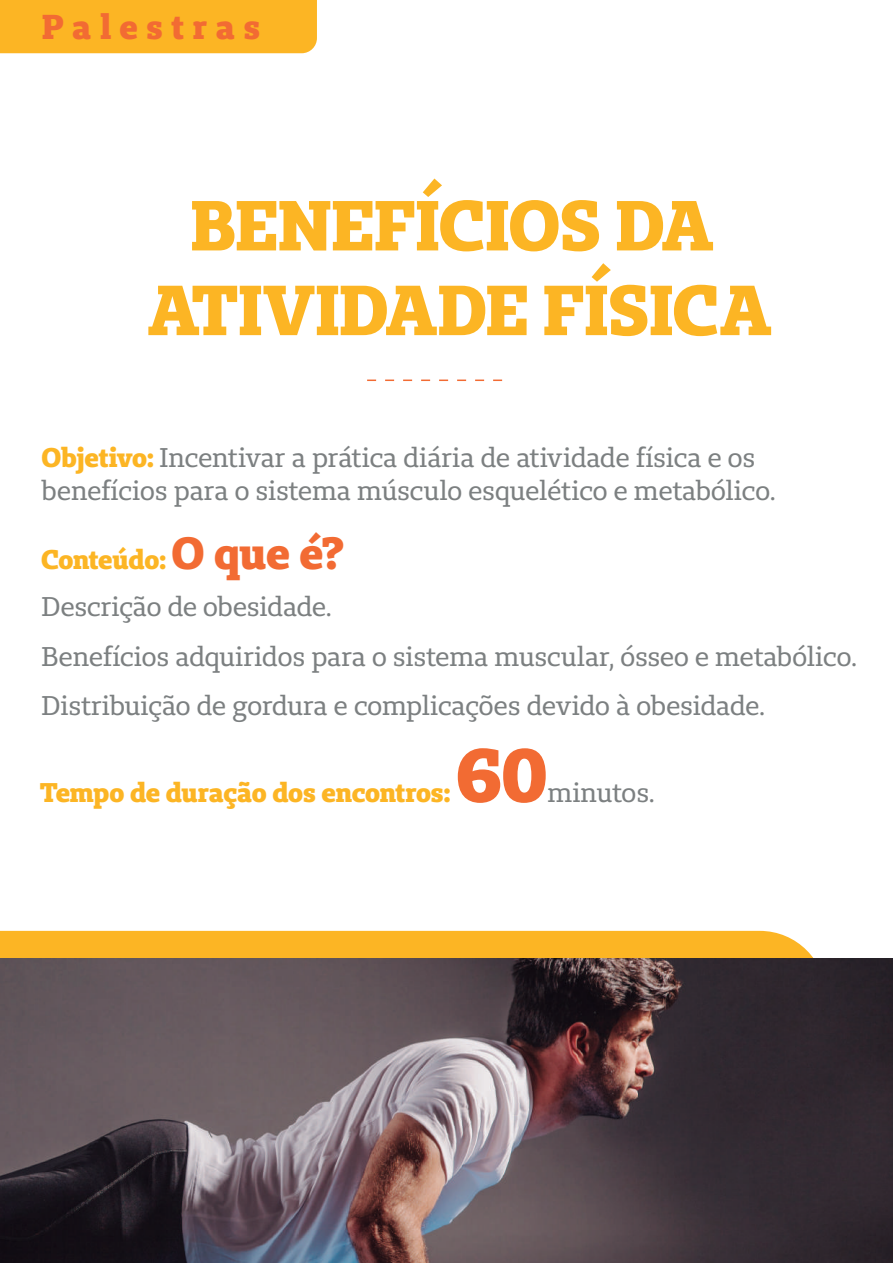
<style>
.page{position:relative;width:893px;height:1263px;background:#fff}
.page>*{position:absolute;margin:0;border:0;box-sizing:border-box;transform-origin:0 0}
.t1{font:800 75px "Unimed Slab";color:#f26b33}
.t2{font:800 70.5px/84.8px "Unimed Slab";color:#fcb524;text-align:center}
.t3{font:800 34.5px "Unimed Slab";letter-spacing:.245em;color:#f26b33}
.t4{font:27px/49.5px "Unimed Slab";letter-spacing:-.005em;color:#7c8081}
.t5{font:800 27px "Unimed Slab";letter-spacing:-.015em;color:#fcb524}
.s1{font-weight:800;color:#fcb524}
.s2{font-size:45px;color:#f26b33}
</style>
<div class="page">
<div style="left:0;top:0;width:317px;height:53px;background:#fcb524"></div>
<svg style="left:0;top:931px;width:826px;height:28px;fill:#fcb524"></svg>
<img style="left:0;top:959px;width:893px;height:304px">
<svg style="left:367px;top:380px;width:136px;height:1px"></svg>
<p class="t3" style="left:42px;top:4px;width:219px">Palestras</p>
<h2 class="t2" style="left:147px;top:181px;width:626px">BENEFÍCIOS DA<br>ATIVIDADE FÍSICA</h2>
<p class="t4" style="left:42px;top:441px;width:735px;line-height:32.4px"><span class="s1">Objetivo:</span> Incentivar a prática diária de atividade física e os benefícios para o sistema músculo esquelético e metabólico.</p>
<p class="t5" style="left:41px;top:542px;width:305px">Conteúdo: <span class="s2">O que é?</span></p>
<p class="t4" style="left:42px;top:582px;width:817px">Descrição de obesidade.<br>Benefícios adquiridos para o sistema muscular, ósseo e metabólico.<br>Distribuição de gordura e complicações devido à obesidade.</p>
<p class="t5" style="left:40px;top:774px;width:412px">Tempo de duração dos encontros:</p>
<h1 class="t1" style="left:456px;top:725px;width:93px">60</h1>
<p class="t4" style="left:547px;top:767px;width:108px">minutos.</p>
</div>
